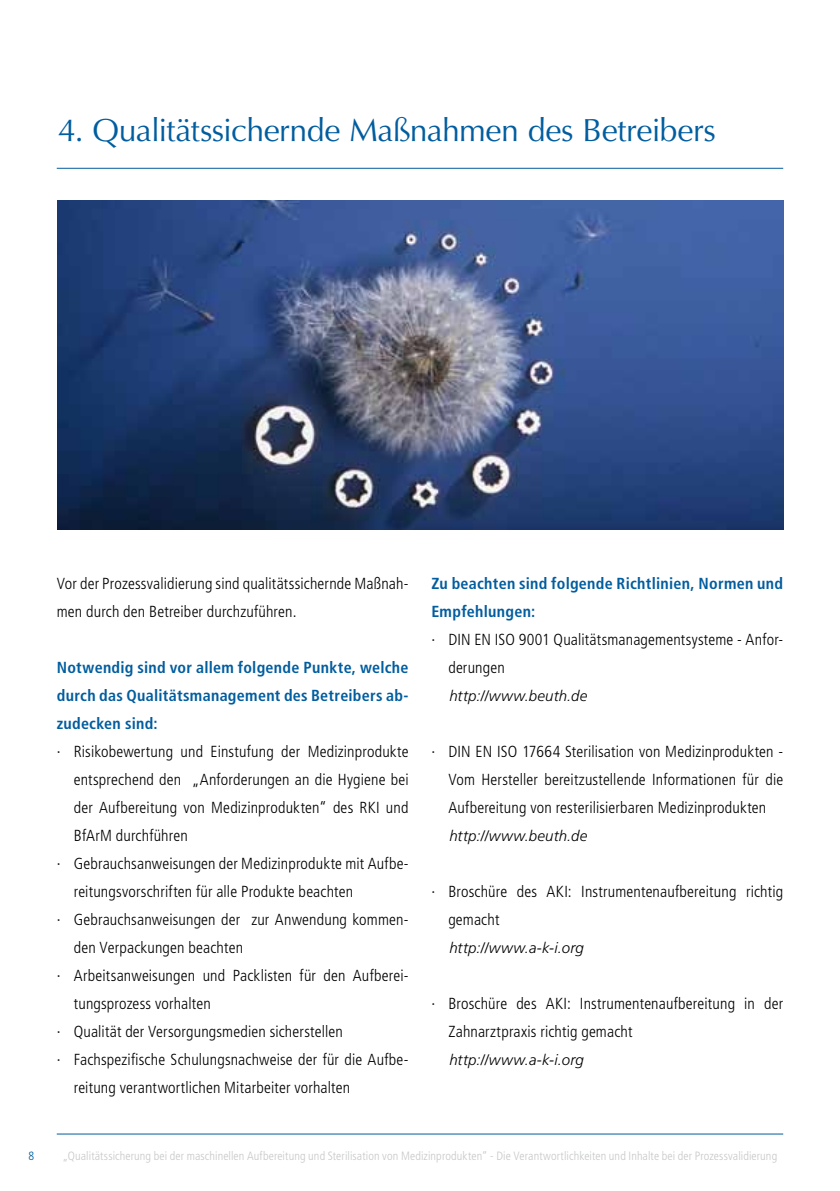
<style>
.page{position:relative;width:840px;height:1191px;background:#fff}
.page>*{position:absolute;margin:0;border:0;box-sizing:border-box;transform-origin:0 0}
.t1{font:32px "Optima LT Std";letter-spacing:-.015em;color:#005d9f}
.t2{font:300 condensed 16px/28px "Frutiger LT Std";letter-spacing:.01em;color:#000}
.t3{font:700 condensed 16px/28px "Frutiger LT Std";letter-spacing:.015em;color:#005d9f;text-align:justify}
.t4{font:italic 300 15px "Frutiger LT Std";letter-spacing:.015em;color:#000}
.t5{font:300 condensed 12px "Frutiger LT Std";letter-spacing:.01em;color:#c6c7c8}
.t6{font:300 condensed 12px "Frutiger LT Std";color:#005d9f}
</style>
<div class="page">
<hr style="left:57px;top:168px;width:725px;height:1px;background:#005d9f">
<hr style="left:57px;top:1133px;width:725px;height:1px;background:#005d9f">
<img style="left:58px;top:200px;width:724px;height:329px">
<h1 class="t1" style="left:58px;top:111px;width:659px">4. Qualitätssichernde Maßnahmen des Betreibers</h1>
<p class="t2" style="left:57px;top:569px;width:353px">Vor der Prozessvalidierung sind qualitätssichernde Maßnah&shy;men durch den Betreiber durchzuführen.</p>
<p class="t3" style="left:57px;top:653px;width:353px">Notwendig sind vor allem folgende Punkte, welche durch das Qualitätsmanagement des Betreibers ab&shy;zudecken sind:</p>
<p class="t2" style="left:57px;top:737px;width:353px">· Risikobewertung und Einstufung der Medizinprodukte</p>
<p class="t2" style="left:74px;top:765px;width:336px">entsprechend den „Anforderungen an die Hygiene bei</p>
<p class="t2" style="left:74px;top:793px;width:336px">der Aufbereitung von Medizinprodukten“ des RKI und</p>
<p class="t2" style="left:74px;top:821px;width:115px">BfArM durchführen</p>
<p class="t2" style="left:57px;top:849px;width:353px">· Gebrauchsanweisungen der Medizinprodukte mit Aufbe-</p>
<p class="t2" style="left:74px;top:877px;width:281px">reitungsvorschriften für alle Produkte beachten</p>
<p class="t2" style="left:57px;top:905px;width:353px">· Gebrauchsanweisungen der zur Anwendung kommen-</p>
<p class="t2" style="left:74px;top:933px;width:171px">den Verpackungen beachten</p>
<p class="t2" style="left:57px;top:961px;width:353px">· Arbeitsanweisungen und Packlisten für den Aufberei-</p>
<p class="t2" style="left:74px;top:989px;width:138px">tungsprozess vorhalten</p>
<p class="t2" style="left:57px;top:1017px;width:287px">· Qualität der Versorgungsmedien sicherstellen</p>
<p class="t2" style="left:57px;top:1045px;width:353px">· Fachspezifische Schulungsnachweise der für die Aufbe-</p>
<p class="t2" style="left:74px;top:1073px;width:278px">reitung verantwortlichen Mitarbeiter vorhalten</p>
<p class="t3" style="left:431px;top:569px;width:353px">Zu beachten sind folgende Richtlinien, Normen und<br>Empfehlungen:</p>
<p class="t2" style="left:448px;top:625px;width:336px;text-indent:-17px">· DIN EN ISO 9001 Qualitätsmanagementsysteme - Anfor&shy;derungen</p>
<p class="t4" style="left:449px;top:687px;width:139px">http://www.beuth.de</p>
<p class="t2" style="left:448px;top:737px;width:336px;text-align:justify;text-indent:-17px">· DIN EN ISO 17664 Sterilisation von Medizinprodukten - Vom Hersteller bereitzustellende Informationen für die Aufbereitung von resterilisierbaren Medizinprodukten</p>
<p class="t4" style="left:449px;top:827px;width:139px">http://www.beuth.de</p>
<p class="t2" style="left:448px;top:877px;width:336px;text-indent:-17px">· Broschüre des AKI: Instrumentenaufbereitung richtig gemacht</p>
<p class="t4" style="left:449px;top:939px;width:136px">http://www.a-k-i.org</p>
<p class="t2" style="left:448px;top:989px;width:336px;text-indent:-17px">· Broschüre des AKI: Instrumentenaufbereitung in der<br>Zahnarztpraxis richtig gemacht</p>
<p class="t4" style="left:449px;top:1051px;width:136px">http://www.a-k-i.org</p>
<p class="t6" style="left:28px;top:1149px;width:7px">8</p>
<p class="t5" style="left:62px;top:1149px;width:715px">„Qualitätssicherung bei der maschinellen Aufbereitung und Sterilisation von Medizinprodukten“ - Die Verantwortlichkeiten und Inhalte bei der Prozessvalidierung</p>
</div>
